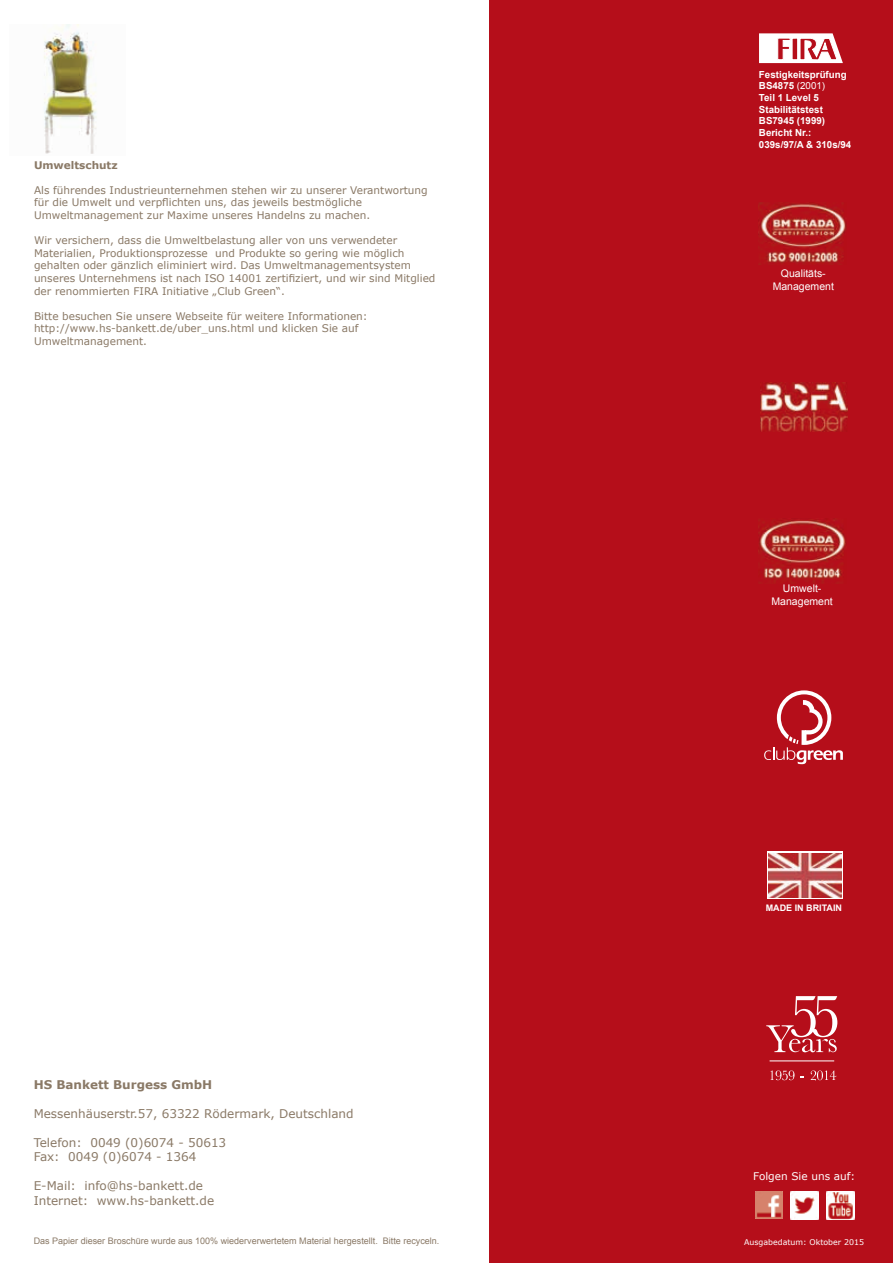
<style>
.page{position:relative;width:893px;height:1263px;background:#fff}
.page>*{position:absolute;margin:0;border:0;box-sizing:border-box;transform-origin:0 0}
.t1{font:12px/14.4px "Verdana";color:#8a7966}
.t2{font:700 12px "Verdana";color:#8a7966}
.t3{font:10.5px/12.6px "Verdana";color:#8a7966}
.t4{font:10.5px/12.6px "Arial";color:#fff;text-align:center}
.t5{font:10.5px "Verdana";color:#fff}
.t6{font:700 10.5px "Verdana";color:#8a7966}
.t7{font:700 9.75px/11.7px "Arial";color:#fff}
.t8{font:9px "Arial";color:#8a7966}
.t9{font:700 9px "Arial";color:#fff}
.t10{font:7.8px "Verdana";color:#fff}
.s1{font-weight:400}
</style>
<div class="page">
<img style="left:44px;top:25px;width:53px;height:129px">
<div style="left:489px;top:0;width:404px;height:1263px;background:#b50e1a"></div>
<img style="left:758px;top:519px;width:89px;height:64px">
<img style="left:759px;top:202px;width:87px;height:63px">
<svg style="left:759px;top:33px;width:84px;height:30px"></svg>
<hr style="left:770px;top:1061px;width:64px;height:1px;background:#fff">
<svg style="left:766px;top:996px;width:71px;height:56px"></svg>
<svg style="left:770px;top:1070px;width:24px;height:10px"></svg>
<svg style="left:811px;top:1070px;width:25px;height:11px"></svg>
<img style="left:760px;top:383px;width:87px;height:48px">
<svg style="left:764px;top:690px;width:79px;height:74px"></svg>
<img style="left:755px;top:1191px;width:28px;height:28px">
<img style="left:791px;top:1191px;width:28px;height:28px">
<img style="left:826px;top:1191px;width:28px;height:28px">
<svg style="left:767px;top:852px;width:76px;height:47px"></svg>
<img style="left:768px;top:853px;width:73px;height:44px">
<p class="t6" style="left:34px;top:158px;width:85px">Umweltschutz</p>
<p class="t3" style="left:34px;top:183px;width:395px">Als führendes Industrieunternehmen stehen wir zu unserer Verantwortung für die Umwelt und verpflichten uns, das jeweils bestmögliche<br>Umweltmanagement zur Maxime unseres Handelns zu machen.</p>
<p class="t3" style="left:34px;top:234px;width:403px">Wir versichern, dass die Umweltbelastung aller von uns verwendeter Materialien, Produktionsprozesse und Produkte so gering wie möglich gehalten oder gänzlich eliminiert wird. Das Umweltmanagementsystem unseres Unternehmens ist nach ISO 14001 zertifiziert, und wir sind Mitglied der renommierten FIRA Initiative „Club Green“.</p>
<p class="t3" style="left:34px;top:309px;width:335px">Bitte besuchen Sie unsere Webseite für weitere Informationen: http://www.hs-bankett.de/uber_uns.html und klicken Sie auf<br>Umweltmanagement.</p>
<p class="t7" style="left:759px;top:69px;width:94px">Festigkeitsprüfung<br>BS4875 <span class="s1">(2001)<br></span>Teil 1 Level 5<br>Stabilitätstest<br>BS7945 (1999)<br>Bericht Nr.:<br>039s/97/A &amp; 310s/94</p>
<p class="t4" style="left:773px;top:267px;width:63px">Qualitäts-<br>Management</p>
<p class="t4" style="left:771px;top:582px;width:63px">Umwelt-<br>Management</p>
<p class="t9" style="left:766px;top:902px;width:78px">MADE IN BRITAIN</p>
<p class="t2" style="left:34px;top:1077px;width:180px">HS Bankett Burgess GmbH</p>
<p class="t1" style="left:34px;top:1106px;width:321px">Messenhäuserstr.57, 63322 Rödermark, Deutschland</p>
<p class="t1" style="left:34px;top:1135px;width:194px">Telefon: 0049 (0)6074 - 50613<br>Fax: 0049 (0)6074 - 1364</p>
<p class="t1" style="left:34px;top:1178px;width:182px">E-Mail: info@hs-bankett.de<br>Internet: www.hs-bankett.de</p>
<p class="t8" style="left:34px;top:1235px;width:407px">Das Papier dieser Broschüre wurde aus 100% wiederverwertetem Material hergestellt. Bitte recyceln.</p>
<p class="t10" style="left:744px;top:1237px;width:121px">Ausgabedatum: Oktober 2015</p>
<p class="t5" style="left:753px;top:1169px;width:104px">Folgen Sie uns auf:</p>
</div>
